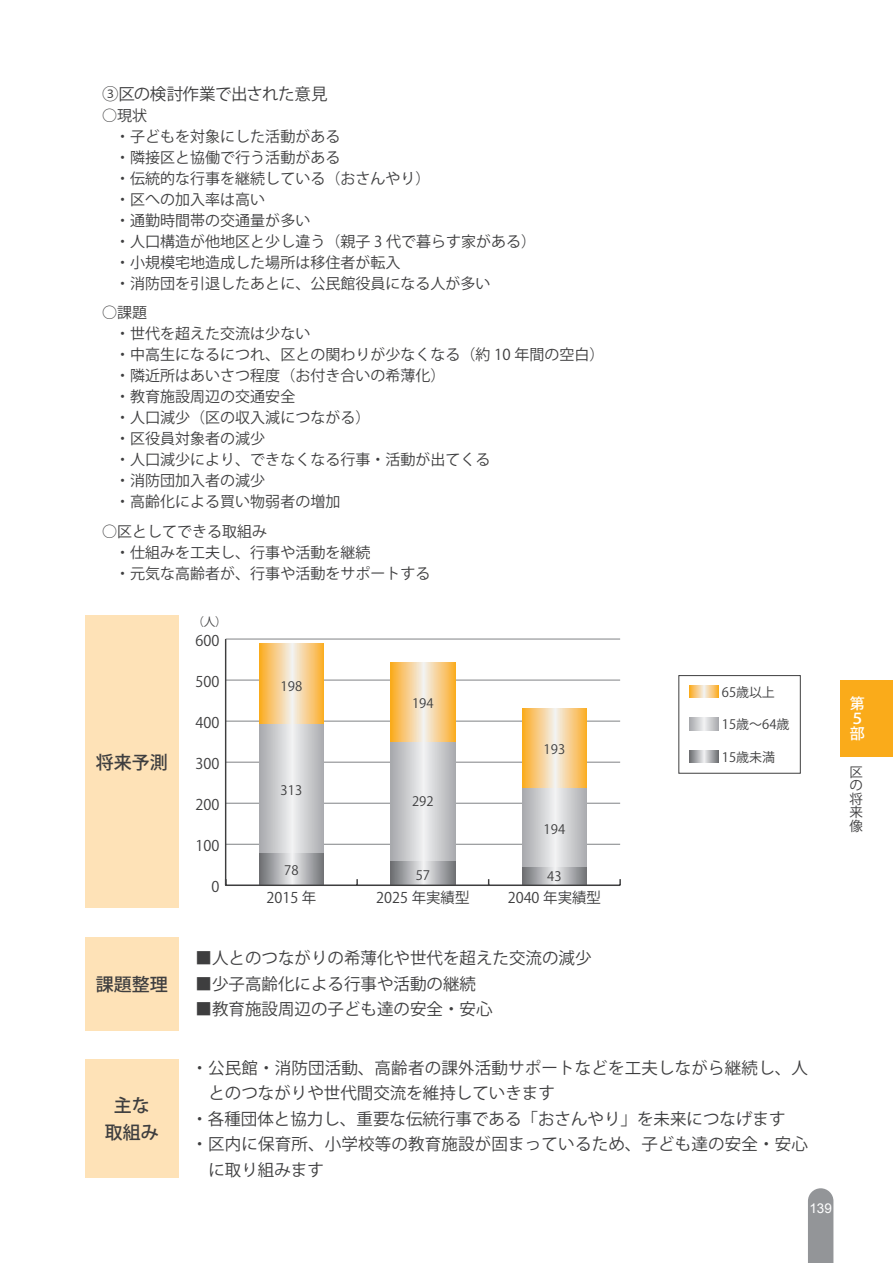
<style>
.page{position:relative;width:893px;height:1263px;background:#fff}
.page>*{position:absolute;margin:0;border:0;box-sizing:border-box;transform-origin:0 0}
.t1{font:500 18px/27px "Koz Go Pro";color:#3e3e3f;text-align:center}
.t2{font:16.5px "Koz Go Pro";color:#3e3e3f}
.t3{font:16.5px "Koz Go Pro";letter-spacing:-.025em;color:#3e3e3f}
.t4{font:15px/21px "Koz Go Pro";color:#3e3e3f}
.t5{font:500 15px/15px "Koz Go Pro";color:#fff}
.t6{font:14.7px "Koz Go Pro Regular 90 msp RKSJ H";color:#3e3e3f}
.t7{font:13.5px/13.5px "Koz Go Pro";color:#3e3e3f;text-align:justify}
.t8{font:13.5px "Arial";color:#fff}
.t9{font:13.05px "Koz Go Pro Regular 90 msp RKSJ H";color:#3e3e3f}
.t10{font:11.55px "Koz Go Pro Regular 90 msp RKSJ H";color:#3e3e3f}
</style>
<div class="page">
<div style="left:808px;top:1188px;width:25px;height:75px;background:#939598"></div>
<div style="left:840px;top:680px;width:53px;height:77px;background:#faab1a"></div>
<div style="left:85px;top:615px;width:94px;height:293px;background:#fee2b7"></div>
<hr style="left:226px;top:844px;width:394px;height:1px;background:#808285">
<hr style="left:226px;top:803px;width:394px;height:1px;background:#808285">
<hr style="left:226px;top:762px;width:394px;height:1px;background:#808285">
<hr style="left:226px;top:721px;width:394px;height:1px;background:#808285">
<hr style="left:226px;top:680px;width:394px;height:1px;background:#808285">
<hr style="left:226px;top:639px;width:394px;height:1px;background:#808285">
<div style="left:678px;top:675px;width:123px;height:99px;border:1px solid #3e3e3f"></div>
<svg style="left:689px;top:685px;width:29px;height:13px"></svg>
<svg style="left:689px;top:718px;width:29px;height:12px"></svg>
<svg style="left:689px;top:750px;width:29px;height:12px"></svg>
<svg style="left:259px;top:643px;width:65px;height:82px;background:#f6cd89"></svg>
<svg style="left:391px;top:662px;width:64px;height:80px;background:#f7ce8a"></svg>
<svg style="left:522px;top:709px;width:65px;height:79px;background:#f7cd88"></svg>
<svg style="left:259px;top:725px;width:65px;height:128px;background:#cccccf"></svg>
<svg style="left:391px;top:742px;width:64px;height:120px;background:#cccdcf"></svg>
<svg style="left:522px;top:788px;width:65px;height:80px;background:#cbccce"></svg>
<svg style="left:259px;top:853px;width:65px;height:31px;background:#adaeb1"></svg>
<svg style="left:391px;top:862px;width:64px;height:22px"></svg>
<svg style="left:522px;top:868px;width:65px;height:16px"></svg>
<hr style="left:226px;top:884px;width:394px;height:2px;background:#3e3e3f">
<hr style="left:225px;top:639px;width:1px;height:246px;background:#3e3e3f">
<div style="left:85px;top:937px;width:94px;height:93px;background:#fee2b7"></div>
<div style="left:85px;top:1059px;width:94px;height:119px;background:#fee2b7"></div>
<p class="t3" style="left:102px;top:83px;width:227px">③区の検討作業で出された意見</p>
<p class="t4" style="left:115px;top:105px;width:422px;text-indent:-13px">○現状<br>・子どもを対象にした活動がある<br>・隣接区と協働で行う活動がある<br>・伝統的な行事を継続している（おさんやり）<br>・区への加入率は高い<br>・通勤時間帯の交通量が多い<br>・人口構造が他地区と少し違う（親子 3 代で暮らす家がある）・小規模宅地造成した場所は移住者が転入<br>・消防団を引退したあとに、公民館役員になる人が多い</p>
<p class="t4" style="left:115px;top:302px;width:491px;text-indent:-13px">○課題<br>・世代を超えた交流は少ない<br>・中高生になるにつれ、区との関わりが少なくなる（約 10 年間の空白）・隣近所はあいさつ程度（お付き合いの希薄化）<br>・教育施設周辺の交通安全<br>・人口減少（区の収入減につながる）<br>・区役員対象者の減少<br>・人口減少により、できなくなる行事・活動が出てくる<br>・消防団加入者の減少<br>・高齢化による買い物弱者の増加</p>
<p class="t4" style="left:115px;top:521px;width:317px;text-indent:-13px">○区としてできる取組み<br>・仕組みを工夫し、行事や活動を継続<br>・元気な高齢者が、行事や活動をサポートする</p>
<p class="t10" style="left:192px;top:614px;width:36px">（人）</p>
<p class="t1" style="left:96px;top:749px;width:73px">将来予測</p>
<p class="t1" style="left:96px;top:971px;width:73px">課題整理</p>
<p class="t1" style="left:105px;top:1093px;width:55px">主な取組み</p>
<p class="t6" style="left:196px;top:631px;width:25px">600</p>
<p class="t6" style="left:196px;top:672px;width:25px">500</p>
<p class="t6" style="left:196px;top:713px;width:25px">400</p>
<p class="t6" style="left:196px;top:754px;width:25px">300</p>
<p class="t6" style="left:196px;top:795px;width:25px">200</p>
<p class="t6" style="left:196px;top:836px;width:25px">100</p>
<p class="t6" style="left:212px;top:877px;width:9px">0</p>
<p class="t9" style="left:281px;top:678px;width:23px">198</p>
<p class="t9" style="left:281px;top:782px;width:23px">313</p>
<p class="t9" style="left:284px;top:861px;width:16px">78</p>
<p class="t9" style="left:412px;top:694px;width:23px">194</p>
<p class="t9" style="left:412px;top:793px;width:23px">292</p>
<p class="t9" style="left:416px;top:866px;width:16px">57</p>
<p class="t9" style="left:544px;top:741px;width:23px">193</p>
<p class="t9" style="left:544px;top:820px;width:23px">194</p>
<p class="t9" style="left:547px;top:868px;width:16px">43</p>
<p class="t6" style="left:266px;top:888px;width:51px">2015 年</p>
<p class="t6" style="left:376px;top:888px;width:95px">2025 年実績型</p>
<p class="t6" style="left:508px;top:888px;width:95px">2040 年実績型</p>
<p class="t2" style="left:196px;top:948px;width:397px">■人とのつながりの希薄化や世代を超えた交流の減少</p>
<p class="t2" style="left:196px;top:973px;width:282px">■少子高齢化による行事や活動の継続</p>
<p class="t2" style="left:196px;top:999px;width:298px">■教育施設周辺の子ども達の安全・安心</p>
<p class="t9" style="left:722px;top:683px;width:54px">65歳以上</p>
<p class="t9" style="left:722px;top:715px;width:69px">15歳～64歳</p>
<p class="t9" style="left:722px;top:748px;width:55px">15歳未満</p>
<p class="t2" style="left:191px;top:1057px;width:618px">・公民館・消防団活動、高齢者の課外活動サポートなどを工夫しながら継続し、人</p>
<p class="t2" style="left:208px;top:1083px;width:348px">とのつながりや世代間交流を維持していきます</p>
<p class="t2" style="left:191px;top:1108px;width:595px">・各種団体と協力し、重要な伝統行事である「おさんやり」を未来につなげます</p>
<p class="t2" style="left:191px;top:1134px;width:618px">・区内に保育所、小学校等の教育施設が固まっているため、子ども達の安全・安心</p>
<p class="t2" style="left:208px;top:1159px;width:117px">に取り組みます</p>
<p class="t8" style="left:809px;top:1199px;width:24px">139</p>
<p class="t5" style="left:850px;top:697px;width:16px">第<br>５部</p>
<p class="t7" style="left:849px;top:765px;width:15px">区の将来像</p>
</div>
